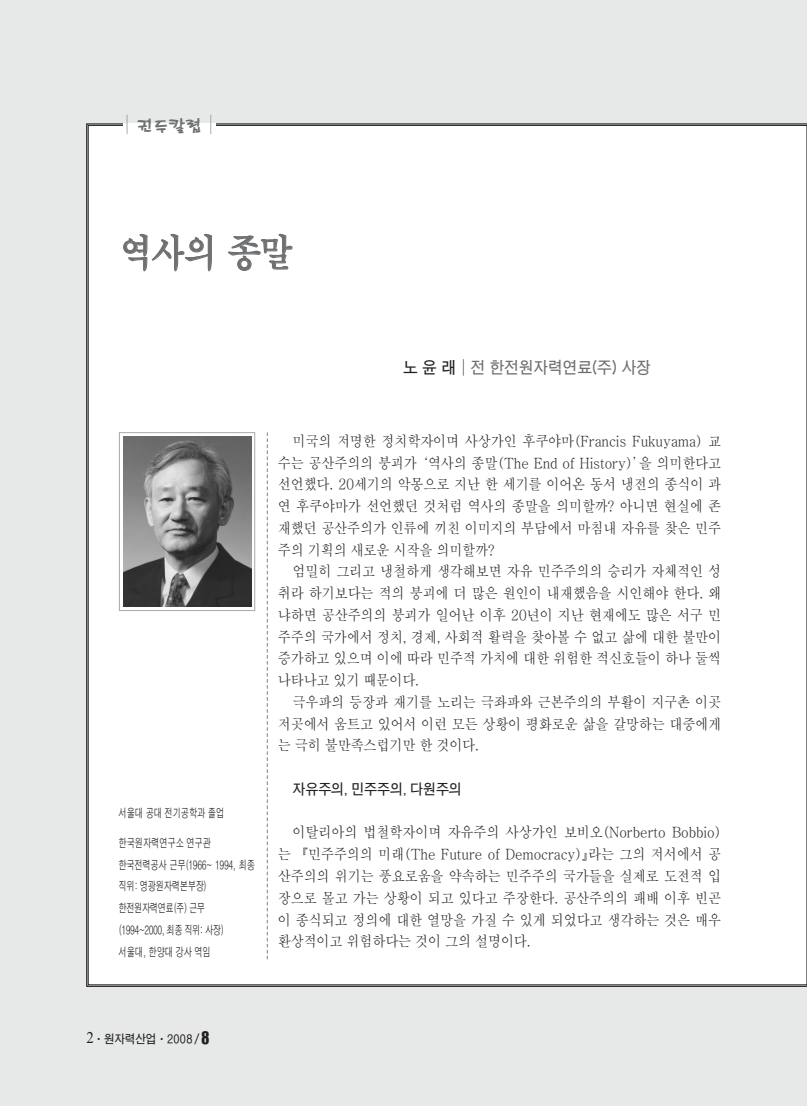
<style>
.page{position:relative;width:807px;height:1106px;background:#e7e8e8}
.page>*{position:absolute;margin:0;border:0;box-sizing:border-box;transform-origin:0 0}
.t1{font:700 37.5px "HY Myeong Jo";color:#6d6f71;scale:.9 1}
.t2{font:700 16.5px "HY Go Thic";letter-spacing:-.02em;color:#6d6f71;scale:.9 1}
.t3{font:700 16.5px "HY Se Nse";color:#6d6f71}
.t4{font:500 14.7px/21.8px "HY Sin Myeong Jo";letter-spacing:-.02em;color:#231f20;text-align:justify;scale:.9 1}
.t5{font:700 14.7px "HY Go Thic";letter-spacing:-.02em;color:#231f20;scale:.9 1}
.t6{font:500 12px/21.8px "HY Go Thic";letter-spacing:-.05em;color:#231f20;scale:.7 1}
.t7{font:700 12px "HY Go Thic";letter-spacing:-.03em;color:#231f20;scale:.9 1}
.t8{font:500 12px "HY Go Thic";letter-spacing:-.03em;color:#231f20;scale:.7 1}
.s1{font-size:19.5px;color:#949698}
.s2{color:#231f20}
.s3{font-family:"Times New Roman";font-weight:400;font-size:16.5px}
.s4{font-family:"HY Head Line";font-size:15px}
</style>
<div class="page">
<div style="left:86px;top:123px;width:721px;height:863px;background:#fff"></div>
<svg style="left:267px;top:432px;width:1px;height:527px"></svg>
<div style="left:123px;top:123px;width:93px;height:16px;background:#fff"></div>
<svg style="left:121px;top:434px;width:132px;height:175px;background:#cfcfcf"></svg>
<div style="left:119px;top:432px;width:136px;height:179px;border:1px solid #a7a9ac"></div>
<img style="left:124px;top:436px;width:127px;height:170px">
<p class="t3" style="left:118px;top:119px;width:105px"><span class="s1">│</span>권두칼럽<span class="s1">│</span></p>
<p class="t1" style="left:119px;top:237px;width:195px">역사의 종말</p>
<p class="t2" style="left:403px;top:360px;width:277px"><span class="s2">노 윤 래│</span>전 한전원자력연료(주) 사장</p>
<p class="t8" style="left:119px;top:807px;width:153px">서울대 공대 전기공학과 졸업</p>
<p class="t6" style="left:119px;top:833px;width:196px">한국원자력연구소 연구관 한국전력공사 근무(1966~ 1994, 최종 직위: 영광원자력본부장) 한전원자력연료(주) 근무<br>(1994~2000, 최종 직위: 사장)<br>서울대, 한양대 강사 역임</p>
<p class="t4" style="left:293px;top:431px;width:478px">미국의 저명한 정치학자이며 사상가인 후쿠야마(Francis Fukuyama) 교</p>
<p class="t4" style="left:278px;top:453px;width:494px">수는 공산주의의 붕괴가‘역사의 종말(The End of History)’을 의미한다고</p>
<p class="t4" style="left:278px;top:475px;width:494px">선언했다. 20세기의 악몽으로 지난 한 세기를 이어온 동서 냉전의 종식이 과</p>
<p class="t4" style="left:278px;top:496px;width:494px">연 후쿠야마가 선언했던 것처럼 역사의 종말을 의미할까? 아니면 현실에 존</p>
<p class="t4" style="left:278px;top:518px;width:494px">재했던 공산주의가 인류에 끼친 이미지의 부담에서 마침내 자유를 찾은 민주</p>
<p class="t4" style="left:278px;top:540px;width:242px">주의 기획의 새로운 시작을 의미할까?</p>
<p class="t4" style="left:293px;top:562px;width:478px">엄밀히 그리고 냉철하게 생각해보면 자유 민주주의의 승리가 자체적인 성</p>
<p class="t4" style="left:278px;top:583px;width:494px">취라 하기보다는 적의 붕괴에 더 많은 원인이 내재했음을 시인해야 한다. 왜</p>
<p class="t4" style="left:278px;top:605px;width:494px">냐하면 공산주의의 붕괴가 일어난 이후 20년이 지난 현재에도 많은 서구 민</p>
<p class="t4" style="left:278px;top:627px;width:494px">주주의 국가에서 정치, 경제, 사회적 활력을 찾아볼 수 없고 삶에 대한 불만이</p>
<p class="t4" style="left:278px;top:649px;width:494px">증가하고 있으며 이에 따라 민주적 가치에 대한 위험한 적신호들이 하나 둘씩</p>
<p class="t4" style="left:278px;top:670px;width:158px">나타나고 있기 때문이다.</p>
<p class="t4" style="left:293px;top:692px;width:478px">극우파의 등장과 재기를 노리는 극좌파와 근본주의의 부활이 지구촌 이곳</p>
<p class="t4" style="left:278px;top:714px;width:494px">저곳에서 움트고 있어서 이런 모든 상황이 평화로운 삶을 갈망하는 대중에게</p>
<p class="t4" style="left:278px;top:736px;width:225px">는 극히 불만족스럽기만 한 것이다.</p>
<p class="t5" style="left:293px;top:783px;width:190px">자유주의, 민주주의, 다원주의</p>
<p class="t4" style="left:278px;top:823px;width:494px;text-indent:15px">이탈리아의 법철학자이며 자유주의 사상가인 보비오(Norberto Bobbio) 는 『민주주의의 미래(The Future of Democracy)』라는 그의 저서에서 공 산주의의 위기는 풍요로움을 약속하는 민주주의 국가들을 실제로 도전적 입 장으로 몰고 가는 상황이 되고 있다고 주장한다. 공산주의의 패배 이후 빈곤 이 종식되고 정의에 대한 열망을 가질 수 있게 되었다고 생각하는 것은 매우 환상적이고 위험하다는 것이 그의 설명이다.</p>
<p class="t7" style="left:87px;top:1034px;width:138px"><span class="s3">2</span>ㆍ원자력산업ㆍ2008 / <span class="s4">8</span></p>
</div>
